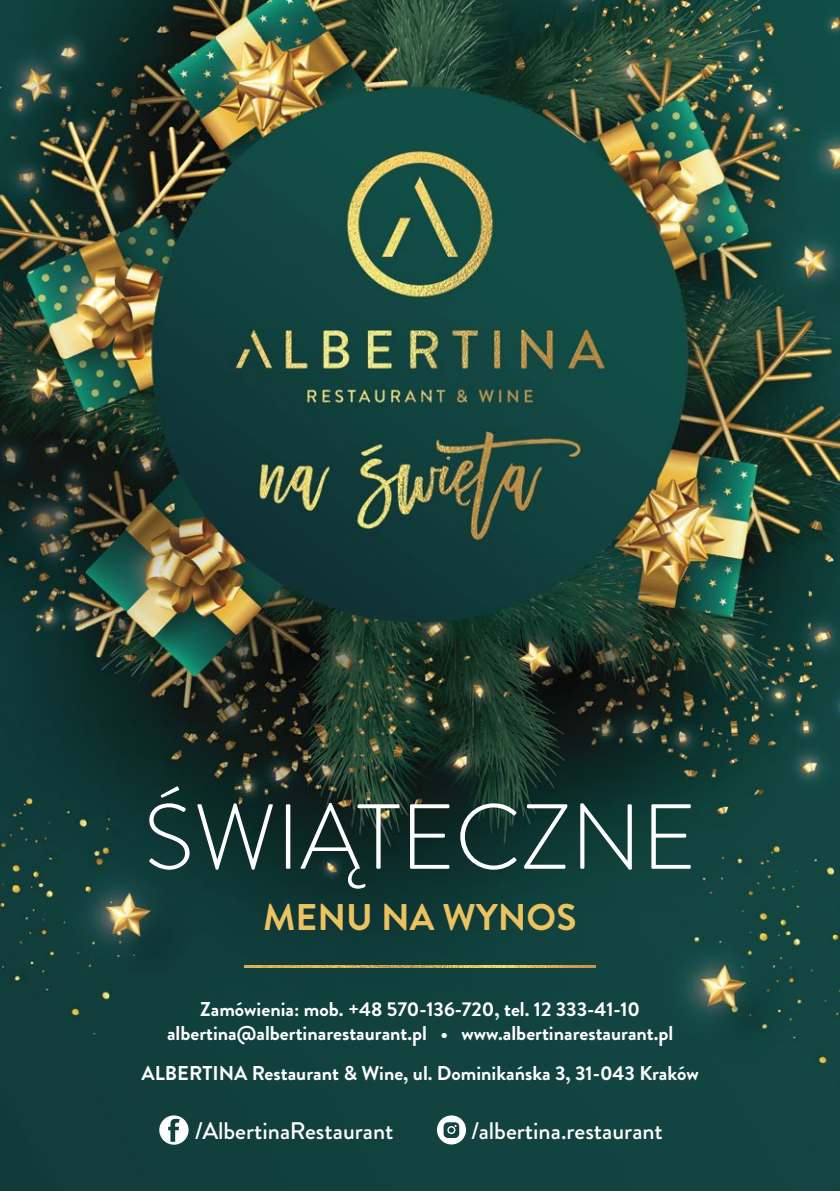
<style>
.page{position:relative;width:840px;height:1191px;background:#fff}
.page>*{position:absolute;margin:0;border:0;box-sizing:border-box;transform-origin:0 0}
.t1{font:300 92.2px "Brandon Grotesque";color:#fff}
.t2{font:700 37px "Brandon Grotesque";color:#edc361}
.t3{font:500 24px "Brandon Grotesque";color:#fff}
.t4{font:700 20px/24px "Brandon Grotesque";color:#fff;text-align:center}
</style>
<div class="page">
<img style="left:0;top:0;width:839px;height:1191px">
<img style="left:244px;top:965px;width:351px;height:2px">
<svg style="left:159px;top:1115px;width:29px;height:29px"></svg>
<svg style="left:436px;top:1115px;width:30px;height:29px"></svg>
<h1 class="t1" style="left:144px;top:774px;width:554px">ŚWIĄTECZNE</h1>
<h2 class="t2" style="left:263px;top:891px;width:314px">MENU NA WYNOS</h2>
<p class="t4" style="left:167px;top:997px;width:507px">Zamówienia: mob. +48 570-136-720, tel. 12 333-41-10 albertina@albertinarestaurant.pl • www.albertinarestaurant.pl</p>
<p class="t4" style="left:141px;top:1061px;width:558px">ALBERTINA Restaurant &amp; Wine, ul. Dominikańska 3, 31-043 Kraków</p>
<p class="t3" style="left:195px;top:1114px;width:200px">/AlbertinaRestaurant</p>
<p class="t3" style="left:471px;top:1114px;width:193px">/albertina.restaurant</p>
</div>
